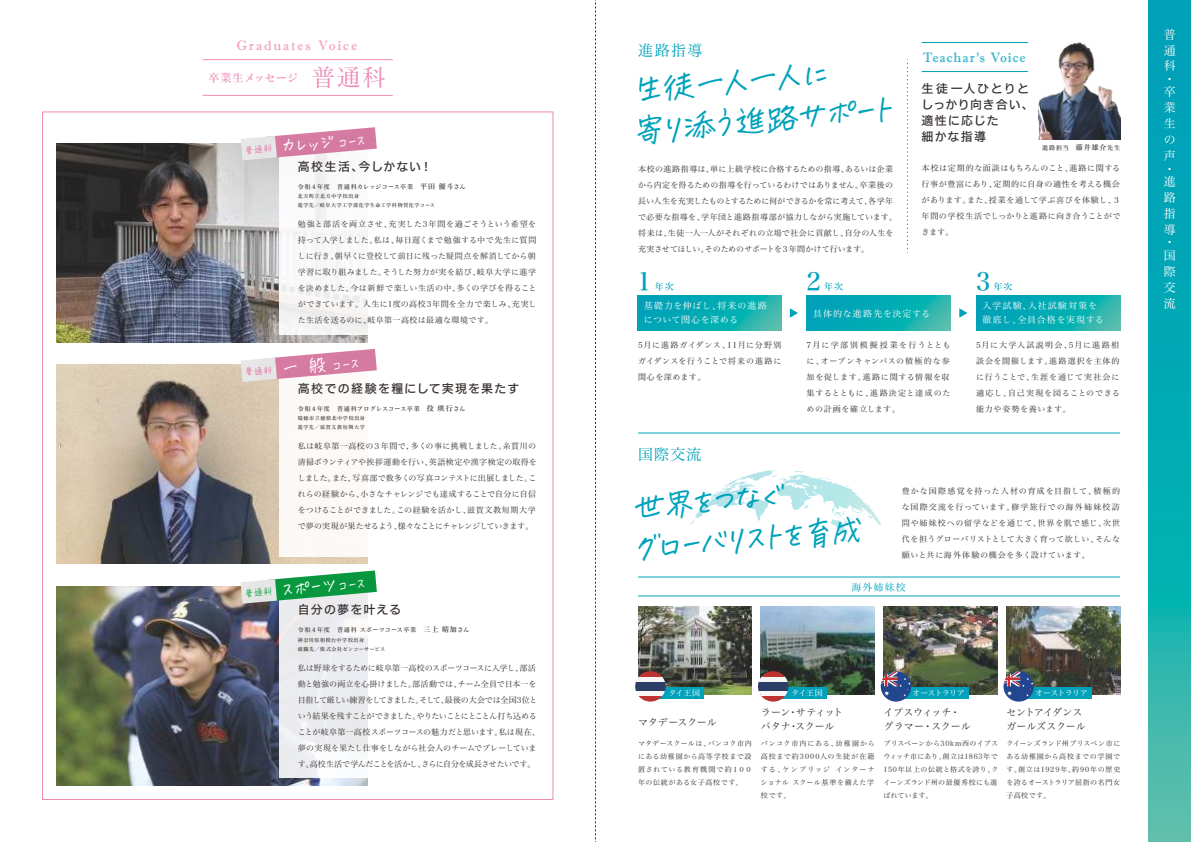
<style>
.page{position:relative;width:1191px;height:842px;background:#fff}
.page>*{position:absolute;margin:0;border:0;box-sizing:border-box;transform-origin:0 0}
.t1{font:31.9px/40.9px "hanatotyoutyo";color:#00a2bb}
.t2{font:25px "Hira Min Std W5";color:#00a2bb;scale:.95 1}
.t3{font:18px "hanatotyoutyo";color:#fff;scale:.92 1}
.t4{font:15px "Hira Min Std W3";letter-spacing:.08em;color:#00a2bb}
.t5{font:13.5px "Imprint MT Shadow";letter-spacing:.07em;color:#00a2bb}
.t6{font:13.5px "Imprint MT Shadow";letter-spacing:.14em;color:#ee8ab5}
.t7{font:12px/16px "Hiragino UD Sans F Std W5";letter-spacing:.095em;color:#332d2b}
.t8{font:12px/16px "Hira Min Std W3";color:#fff;text-align:justify}
.t9{font:12px "Hiragino UD Sans F Std W5";letter-spacing:.07em;color:#332d2b}
.t10{font:11px "Hira Min Std W5";letter-spacing:.025em;color:#ee8ab5}
.t11{font:10px/14px "Hira Min Std W3";letter-spacing:-.01em;color:#332d2b}
.t12{font:10px "Hira Min Std W3";letter-spacing:.11em;color:#00a2bb}
.t13{font:9.1px "hanatotyoutyo";color:#eb73a8;scale:.92 1}
.t14{font:9px/14px "Hira Min Std W3";letter-spacing:.095em;color:#fff}
.t15{font:9px/14px "Hira Min Std W3";letter-spacing:.07em;color:#fff}
.t16{font:9px "Hira Min Std W5";color:#00a2bb}
.t17{font:8px/16px "Hira Min Std W3";letter-spacing:.02em;color:#332d2b;text-align:justify}
.t18{font:8px/16px "Hira Min Std W3";letter-spacing:-.025em;color:#332d2b}
.t19{font:8px/16px "Hira Min Std W3";letter-spacing:.095em;color:#332d2b}
.t20{font:8px "Hira Min Std W3";letter-spacing:-.085em;color:#fff}
.t21{font:7px/13px "Hira Min Std W3";letter-spacing:.075em;color:#332d2b;text-align:justify}
.t22{font:7px/13px "Hira Min Std W3";letter-spacing:.04em;color:#332d2b}
.t23{font:6px "Hira Min Std N W5";letter-spacing:.06em;color:#332d2b}
.t24{font:5px/9px "Hira Min Std N W5";letter-spacing:.12em;color:#332d2b}
.s1{font-family:"Hira Min Std W3";font-size:23.2px}
.s2{font-size:9.1px;color:#eb73a8}
.s3{font-size:14px}
.s4{font-size:7px}
.s5{font-size:18px;color:#fff}
.s6{font-size:14px;color:#fff}
.s7{font-size:9.1px;color:#0aa946}
</style>
<div class="page">
<hr style="left:638px;top:433px;width:482px;height:1px;background:#00a2bb">
<svg style="left:727px;top:470px;width:118px;height:63px"></svg>
<hr style="left:638px;top:577px;width:482px;height:1px;background:#00a2bb">
<hr style="left:638px;top:596px;width:482px;height:1px;background:#00a2bb">
<svg style="left:976px;top:296px;width:144px;height:34px;background:#0bacb3"></svg>
<svg style="left:637px;top:296px;width:144px;height:34px;background:#0bacb3"></svg>
<svg style="left:806px;top:296px;width:144px;height:34px;background:#0bacb3"></svg>
<svg style="left:790px;top:308px;width:8px;height:10px"></svg>
<svg style="left:959px;top:308px;width:8px;height:10px"></svg>
<svg style="left:1148px;top:0;width:43px;height:842px;background:#11acb2"></svg>
<hr style="left:921px;top:71px;width:107px;height:1px;background:#00a2bb">
<hr style="left:921px;top:42px;width:107px;height:1px;background:#00a2bb">
<svg style="left:907px;top:60px;width:1px;height:193px"></svg>
<img style="left:1037px;top:43px;width:83px;height:97px">
<img style="left:638px;top:606px;width:114px;height:88px">
<img style="left:883px;top:606px;width:114px;height:88px">
<img style="left:1006px;top:606px;width:114px;height:88px">
<div style="left:651px;top:687px;width:53px;height:12px;background:#00a2bb"></div>
<div style="left:635px;top:681px;width:30px;height:10px;background:#2c3d68"></div>
<div style="left:635px;top:676px;width:30px;height:5px;background:#f7f6f5"></div>
<svg style="left:638px;top:671px;width:27px;height:5px"></svg>
<div style="left:635px;top:691px;width:30px;height:6px;background:#f7f6f5"></div>
<svg style="left:639px;top:697px;width:22px;height:5px"></svg>
<img style="left:760px;top:606px;width:114px;height:88px">
<div style="left:774px;top:687px;width:53px;height:12px;background:#00a2bb"></div>
<div style="left:758px;top:681px;width:30px;height:10px;background:#2c3d68"></div>
<div style="left:758px;top:676px;width:30px;height:5px;background:#f7f6f5"></div>
<svg style="left:760px;top:671px;width:28px;height:5px"></svg>
<div style="left:758px;top:691px;width:30px;height:6px;background:#f7f6f5"></div>
<svg style="left:762px;top:697px;width:22px;height:5px"></svg>
<div style="left:1020px;top:687px;width:71px;height:12px;background:#00a2bb"></div>
<div style="left:1003px;top:671px;width:31px;height:31px;background:#22478e;border-radius:15px"></div>
<svg style="left:1003px;top:671px;width:30px;height:25px"></svg>
<div style="left:897px;top:687px;width:71px;height:12px;background:#00a2bb"></div>
<svg style="left:880px;top:671px;width:31px;height:31px"></svg>
<svg style="left:880px;top:671px;width:30px;height:25px"></svg>
<img style="left:57px;top:586px;width:311px;height:199px">
<img style="left:57px;top:365px;width:311px;height:199px">
<hr style="left:203px;top:95px;width:190px;height:1px;background:#ee8ab5">
<hr style="left:203px;top:59px;width:190px;height:1px;background:#ee8ab5">
<img style="left:57px;top:143px;width:311px;height:199px">
<div style="left:280px;top:135px;width:273px;height:200px;background:#fff"></div>
<img style="left:241px;top:127px;width:136px;height:33px">
<div style="left:280px;top:365px;width:273px;height:192px;background:#fff"></div>
<div style="left:280px;top:586px;width:273px;height:192px;background:linear-gradient(to right,#edeef1,#fff)"></div>
<img style="left:241px;top:349px;width:136px;height:33px">
<img style="left:241px;top:570px;width:136px;height:34px">
<svg style="left:595px;top:0;width:1px;height:842px"></svg>
<h3 class="t6" style="left:236px;top:37px;width:122px">Graduates Voice</h3>
<h3 class="t10" style="left:208px;top:70px;width:178px">卒業生メッセージ <span class="s1">普通科</span></h3>
<h3 class="t3" style="left:244px;top:138px;width:132px;rotate:-5deg"><span class="s2">普通科</span> カレッジ<span class="s3">コース</span></h3>
<h3 class="t9" style="left:298px;top:157px;width:136px">高校生活、今しかない！</h3>
<p class="t23" style="left:298px;top:183px;width:170px">令和４年度　普通科カレッジコース卒業　<span class="s4">平田 優斗</span>さん</p>
<p class="t24" style="left:298px;top:192px;width:139px">北方町立北方中学校出身<br>進学先／岐阜大学工学部化学生命工学科物質化学コース</p>
<p class="t17" style="left:298px;top:216px;width:240px">勉強と部活を両立させ、充実した3年間を過ごそうという希望を持って入学しました。私は、毎日遅くまで勉強する中で先生に質問しに行き、朝早くに登校して前日に残った疑問点を解消してから朝学習に取り組みました。そうした努力が実を結び、岐阜大学に進学を決めました。今は新鮮で楽しい生活の中、多くの学びを得ることができています。人生に1度の高校3年間を全力で楽しみ、充実した生活を送るのに、岐阜第一高校は最適な環境です。</p>
<p class="t13" style="left:244px;top:366px;width:126px;rotate:-5deg">普通科 <span class="s5">一 般</span><span class="s6">コース</span></p>
<h3 class="t7" style="left:298px;top:380px;width:223px">高校での経験を糧にして実現を果たす</h3>
<p class="t23" style="left:298px;top:404px;width:169px">令和４年度　普通科プログレスコース卒業　<span class="s4">役 瑛行</span>さん</p>
<p class="t24" style="left:298px;top:413px;width:69px">瑞穂市立穂積北中学校出身進学先／滋賀文教短期大学</p>
<p class="t17" style="left:298px;top:438px;width:241px;text-align:left">私は岐阜第一高校の３年間で，多くの事に挑戦しました。糸貫川の清掃ボランティアや挨拶運動を行い、英語検定や漢字検定の取得をしました。また，写真部で数多くの写真コンテストに出展しました。これらの経験から、小さなチャレンジでも達成することで自分に自信をつけることができました。この経験を活かし、滋賀文教短期大学で夢の実現が果たせるよう、様々なことにチャレンジしていきます。</p>
<h3 class="t3" style="left:244px;top:581px;width:132px;rotate:-5deg"><span class="s7">普通科</span> スポーツ<span class="s3">コース</span></h3>
<h3 class="t7" style="left:298px;top:601px;width:105px">自分の夢を叶える</h3>
<p class="t23" style="left:298px;top:626px;width:173px">令和４年度　普通科 スポーツコース卒業　<span class="s4">三上 晴加</span>さん</p>
<p class="t24" style="left:298px;top:635px;width:89px">神奈川県相模台中学校出身<br>就職先／株式会社ゼンコーサービス</p>
<p class="t18" style="left:298px;top:659px;width:244px">私は野球をするために岐阜第一高校のスポーツコースに入学し、部活動と勉強の両立を心掛けました。部活動では、チーム全員で日本一を目指して厳しい練習をしてきました。そして、最後の大会では全国3位という結果を残すことができました。やりたいことにとことん打ち込めることが岐阜第一高校スポーツコースの魅力だと思います。私は現在、夢の実現を果たし仕事をしながら社会人のチームでプレーしています。高校生活で学んだことを活かし、さらに自分を成長させたいです。</p>
<h3 class="t4" style="left:638px;top:39px;width:66px">進路指導</h3>
<h1 class="t1" style="left:627px;top:68px;width:263px;rotate:-5deg">生徒一人一人に<br>寄り添う進路サポート</h1>
<p class="t17" style="left:638px;top:160px;width:261px;text-align:left">本校の進路指導は、単に上級学校に合格するための指導、あるいは企業から内定を得るための指導を行っているわけではありません。卒業後の長い人生を充実したものとするために何ができるかを常に考えて、各学年で必要な指導を、学年団と進路指導部が協力しながら実施しています。将来は、生徒一人一人がそれぞれの立場で社会に貢献し、自分の人生を充実させてほしい。そのためのサポートを３年間かけて行います。</p>
<h3 class="t5" style="left:923px;top:49px;width:104px">Teachar’s Voice</h3>
<h3 class="t7" style="left:921px;top:80px;width:114px">生徒一人ひとりとしっかり向き合い、適性に応じた<br>細かな指導</h3>
<p class="t23" style="left:1042px;top:144px;width:79px">進路担当　<span class="s4">藤井雄介</span>先生</p>
<p class="t17" style="left:921px;top:160px;width:200px">本校は定期的な面談はもちろんのこと、進路に関する行事が豊富にあり、定期的に自身の適性を考える機会があります。また、授業を通して学ぶ喜びを体験し、３年間の学校生活でしっかりと進路に向き合うことができます。</p>
<h2 class="t2" style="left:637px;top:264px;width:17px">1</h2>
<p class="t16" style="left:654px;top:280px;width:21px">年次</p>
<p class="t15" style="left:644px;top:299px;width:124px">基礎力を伸ばし、将来の進路について関心を深める</p>
<h2 class="t2" style="left:806px;top:264px;width:17px">2</h2>
<p class="t16" style="left:824px;top:280px;width:21px">年次</p>
<h2 class="t2" style="left:976px;top:264px;width:17px">3</h2>
<p class="t16" style="left:993px;top:280px;width:21px">年次</p>
<p class="t14" style="left:813px;top:306px;width:118px">具体的な進路先を決定する</p>
<p class="t14" style="left:982px;top:299px;width:123px">入学試験、入社試験対策を徹底し、全員合格を実現する</p>
<p class="t17" style="left:638px;top:337px;width:145px">5月に進路ガイダンス、11月に分野別ガイダンスを行うことで将来の進路に関心を深めます。</p>
<p class="t19" style="left:806px;top:337px;width:145px">7月に学部別模擬授業を行うとともに、オープンキャンパスの積極的な参加を促します。進路に関する情報を収集するとともに、進路決定と達成のための計画を確立します。</p>
<p class="t17" style="left:976px;top:337px;width:145px">5月に大学入試説明会、5月に進路相談会を開催します。進路選択を主体的に行うことで、生涯を通じて実社会に適応し、自己実現を図ることのできる能力や姿勢を養います。</p>
<h3 class="t4" style="left:638px;top:443px;width:65px">国際交流</h3>
<h1 class="t1" style="left:627px;top:486px;width:232px;rotate:-5deg">世界をつなぐ<br>グローバリストを育成</h1>
<p class="t17" style="left:901px;top:483px;width:220px">豊かな国際感覚を持った人材の育成を目指して、積極的な国際交流を行っています。修学旅行での海外姉妹校訪問や姉妹校への留学などを通じて、世界を肌で感じ、次世代を担うグローバリストとして大きく育って欲しい、そんな願いと共に海外体験の機会を多く設けています。</p>
<p class="t12" style="left:851px;top:580px;width:56px">海外姉妹校</p>
<p class="t20" style="left:668px;top:687px;width:33px">タイ王国</p>
<p class="t20" style="left:791px;top:687px;width:33px">タイ王国</p>
<p class="t20" style="left:912px;top:687px;width:54px">オーストラリア</p>
<p class="t20" style="left:1035px;top:687px;width:54px">オーストラリア</p>
<p class="t11" style="left:638px;top:715px;width:80px">マタデースクール</p>
<p class="t21" style="left:638px;top:737px;width:116px">マタデースクールは、バンコク市内にある幼稚園から高等学校まで設置されている教育機関で約１００年の伝統がある女子高校です。</p>
<p class="t11" style="left:761px;top:705px;width:84px">ラーン･サティットパタナ･スクール</p>
<p class="t21" style="left:761px;top:737px;width:116px">バンコク市内にある、幼稚園から高校まで約3000人の生徒が在籍する、ケンブリッジ インターナショナル スクール基準を備えた学校です。</p>
<p class="t11" style="left:883px;top:705px;width:89px">イプスウィッチ・グラマー・スクール</p>
<p class="t22" style="left:883px;top:737px;width:116px">ブリスベーンから30km西のイプスウィッチ市にあり、創立は1863年で<br>150年以上の伝統と格式を誇り、クイーンズランド州の最優秀校にも選ばれています。</p>
<p class="t11" style="left:1006px;top:705px;width:81px">セントアイダンスガールズスクール</p>
<p class="t21" style="left:1006px;top:737px;width:116px">クイーンズランド州ブリスベン市にある幼稚園から高校までの学園です。創立は1929年。約90年の歴史を誇るオーストラリア屈指の名門女子高校です。</p>
<h3 class="t8" style="left:1163px;top:26px;width:13px">普通科</h3>
<h3 class="t8" style="left:1178px;top:76px;width:7px;rotate:90deg">･</h3>
<h3 class="t8" style="left:1163px;top:84px;width:13px">卒業生の声</h3>
<h3 class="t8" style="left:1178px;top:166px;width:7px;rotate:90deg">･</h3>
<h3 class="t8" style="left:1163px;top:173px;width:13px">進路指導</h3>
<h3 class="t8" style="left:1178px;top:239px;width:7px;rotate:90deg">･</h3>
<h3 class="t8" style="left:1163px;top:247px;width:13px">国際交流</h3>
</div>
